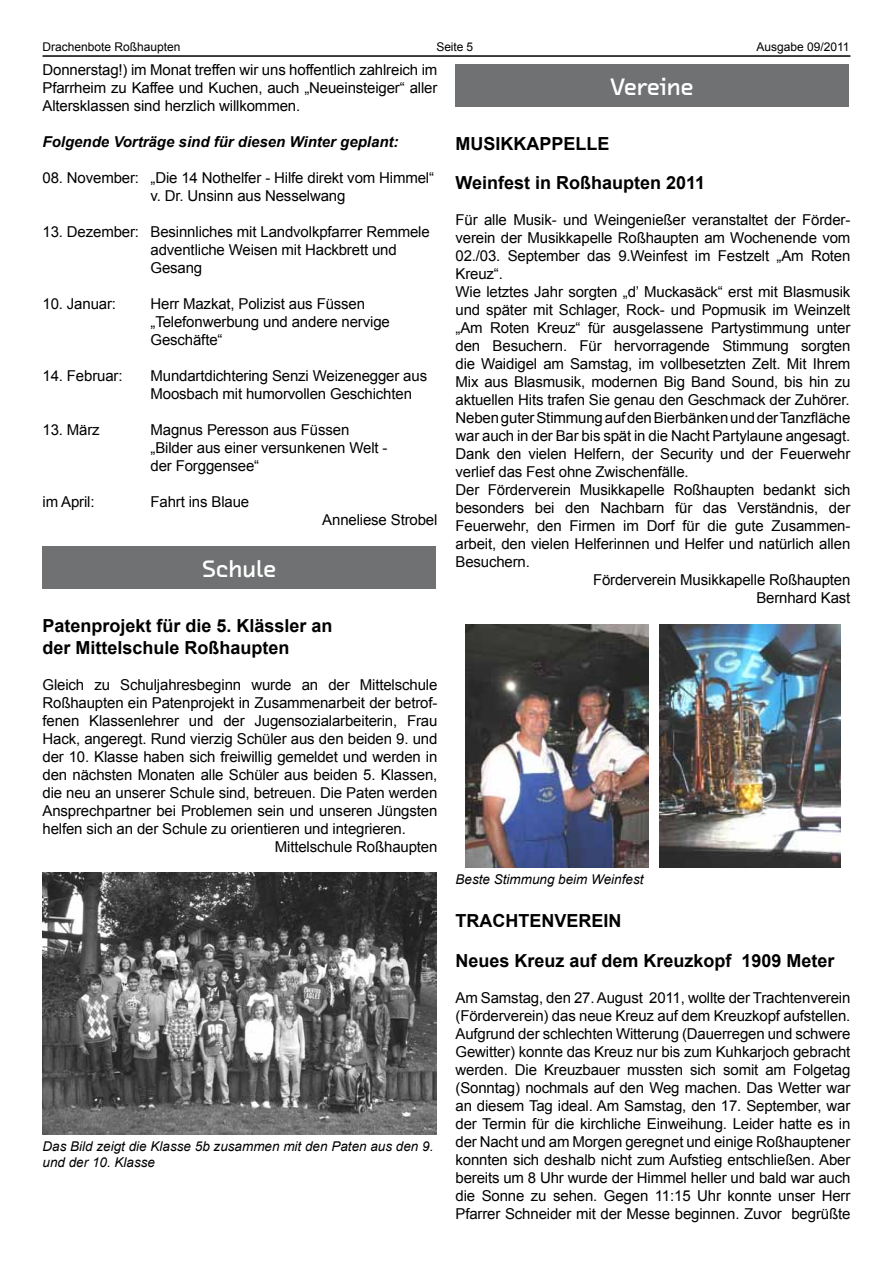
<style>
.page{position:relative;width:893px;height:1263px;background:#fff}
.page>*{position:absolute;margin:0;border:0;box-sizing:border-box;transform-origin:0 0}
.t1{font:24px "Chambers Sans Bld";letter-spacing:-.01em;color:#fff}
.t2{font:700 18px/21.6px "Arial";color:#000}
.t3{font:15px/18px "Arial";letter-spacing:-.01em;color:#000}
.t4{font:italic 700 15px "Arial";color:#000}
.t5{font:italic 13.5px/16.2px "Arial";color:#000}
.t6{font:12px "Arial";color:#000}
</style>
<div class="page">
<hr style="left:43px;top:55px;width:807px;height:2px;background:#000">
<div style="left:43px;top:546px;width:393px;height:43px;background:#707172"></div>
<img style="left:43px;top:873px;width:393px;height:261px">
<div style="left:455px;top:64px;width:394px;height:42px;background:#707172"></div>
<img style="left:465px;top:624px;width:183px;height:244px">
<img style="left:659px;top:624px;width:182px;height:244px">
<p class="t6" style="left:43px;top:39px;width:140px">Drachenbote Roßhaupten</p>
<p class="t6" style="left:436px;top:39px;width:38px">Seite 5</p>
<p class="t6" style="left:756px;top:39px;width:95px">Ausgabe 09/2011</p>
<p class="t3" style="left:43px;top:61px;width:396px;text-align:justify">Donnerstag!) im Monat treffen wir uns hoffentlich zahlreich im Pfarrheim zu Kaffee und Kuchen, auch „Neueinsteiger“ aller Altersklassen sind herzlich willkommen.</p>
<p class="t4" style="left:43px;top:131px;width:358px">Folgende Vorträge sind für diesen Winter geplant:</p>
<p class="t3" style="left:151px;top:169px;width:285px;text-indent:-108px">08. November: „Die 14 Nothelfer - Hilfe direkt vom Himmel“ v. Dr. Unsinn aus Nesselwang</p>
<p class="t3" style="left:151px;top:223px;width:281px;text-indent:-108px">13. Dezember: Besinnliches mit Landvolkpfarrer Remmele adventliche Weisen mit Hackbrett und<br>Gesang</p>
<p class="t3" style="left:43px;top:295px;width:75px">10. Januar:</p>
<p class="t3" style="left:151px;top:295px;width:241px">Herr Mazkat, Polizist aus Füssen „Telefonwerbung und andere nervige<br>Geschäfte“</p>
<p class="t3" style="left:43px;top:367px;width:82px">14. Februar:</p>
<p class="t3" style="left:151px;top:367px;width:278px">Mundartdichtering Senzi Weizenegger aus<br>Moosbach mit humorvollen Geschichten</p>
<p class="t3" style="left:43px;top:421px;width:59px">13. März</p>
<p class="t3" style="left:151px;top:421px;width:239px">Magnus Peresson aus Füssen „Bilder aus einer versunkenen Welt - der Forggensee“</p>
<p class="t3" style="left:43px;top:493px;width:54px">im April:</p>
<p class="t3" style="left:151px;top:493px;width:100px">Fahrt ins Blaue</p>
<p class="t3" style="left:322px;top:511px;width:117px">Anneliese Strobel</p>
<h1 class="t1" style="left:202px;top:554px;width:76px">Schule</h1>
<h1 class="t1" style="left:610px;top:71px;width:85px">Vereine</h1>
<p class="t2" style="left:455px;top:133px;width:59px">Musikkappe</p>
<p class="t2" style="left:575px;top:133px;width:33px">lle</p>
<p class="t2" style="left:455px;top:173px;width:251px">Weinfest in Roßhaupten 2011</p>
<p class="t3" style="left:455px;top:211px;width:396px">Für alle Musik- und Weingenießer veranstaltet der Förder-</p>
<p class="t3" style="left:455px;top:229px;width:396px">verein der Musikkapelle Roßhaupten am Wochenende vom</p>
<p class="t3" style="left:455px;top:247px;width:396px">02./03. September das 9.Weinfest im Festzelt „Am Roten</p>
<p class="t3" style="left:455px;top:265px;width:49px">Kreuz“.</p>
<p class="t3" style="left:455px;top:283px;width:396px">Wie letztes Jahr sorgten „d’ Muckasäck“ erst mit Blasmusik</p>
<p class="t3" style="left:455px;top:301px;width:396px">und später mit Schlager, Rock- und Popmusik im Weinzelt</p>
<p class="t3" style="left:455px;top:319px;width:396px">„Am Roten Kreuz“ für ausgelassene Partystimmung unter</p>
<p class="t3" style="left:455px;top:337px;width:396px">den Besuchern. Für hervorragende Stimmung sorgten</p>
<p class="t3" style="left:455px;top:355px;width:396px">die Waidigel am Samstag, im vollbesetzten Zelt. Mit Ihrem</p>
<p class="t3" style="left:455px;top:373px;width:396px">Mix aus Blasmusik, modernen Big Band Sound, bis hin zu</p>
<p class="t3" style="left:455px;top:391px;width:396px">aktuellen Hits trafen Sie genau den Geschmack der Zuhörer.</p>
<p class="t3" style="left:455px;top:409px;width:396px">Neben guter Stimmung auf den Bierbänken und der Tanzfläche</p>
<p class="t3" style="left:455px;top:427px;width:396px">war auch in der Bar bis spät in die Nacht Partylaune angesagt.</p>
<p class="t3" style="left:455px;top:445px;width:396px">Dank den vielen Helfern, der Security und der Feuerwehr</p>
<p class="t3" style="left:455px;top:463px;width:235px">verlief das Fest ohne Zwischenfälle.</p>
<p class="t3" style="left:455px;top:481px;width:396px">Der Förderverein Musikkapelle Roßhaupten bedankt sich</p>
<p class="t3" style="left:455px;top:499px;width:396px">besonders bei den Nachbarn für das Verständnis, der</p>
<p class="t3" style="left:455px;top:517px;width:396px">Feuerwehr, den Firmen im Dorf für die gute Zusammen-</p>
<p class="t3" style="left:455px;top:535px;width:396px">arbeit, den vielen Helferinnen und Helfer und natürlich allen</p>
<p class="t3" style="left:455px;top:553px;width:76px">Besuchern.</p>
<p class="t3" style="left:593px;top:571px;width:259px">Förderverein Musikkapelle Roßhaupten</p>
<p class="t3" style="left:756px;top:589px;width:96px">Bernhard Kast</p>
<p class="t2" style="left:43px;top:615px;width:292px">Patenprojekt für die 5. Klässler an der Mittelschule Roßhaupten</p>
<p class="t3" style="left:43px;top:676px;width:396px">Gleich zu Schuljahresbeginn wurde an der Mittelschule</p>
<p class="t3" style="left:43px;top:694px;width:396px">Roßhaupten ein Patenprojekt in Zusammenarbeit der betrof-</p>
<p class="t3" style="left:43px;top:712px;width:396px">fenen Klassenlehrer und der Jugensozialarbeiterin, Frau</p>
<p class="t3" style="left:43px;top:730px;width:396px">Hack, angeregt. Rund vierzig Schüler aus den beiden 9. und</p>
<p class="t3" style="left:43px;top:748px;width:396px">der 10. Klasse haben sich freiwillig gemeldet und werden in</p>
<p class="t3" style="left:43px;top:766px;width:396px">den nächsten Monaten alle Schüler aus beiden 5. Klassen,</p>
<p class="t3" style="left:43px;top:784px;width:396px">die neu an unserer Schule sind, betreuen. Die Paten werden</p>
<p class="t3" style="left:43px;top:802px;width:396px">Ansprechpartner bei Problemen sein und unseren Jüngsten</p>
<p class="t3" style="left:43px;top:820px;width:365px">helfen sich an der Schule zu orientieren und integrieren.</p>
<p class="t3" style="left:275px;top:838px;width:164px">Mittelschule Roßhaupten</p>
<p class="t5" style="left:43px;top:1138px;width:392px">Das Bild zeigt die Klasse 5b zusammen mit den Paten aus den 9. und der 10. Klasse</p>
<p class="t5" style="left:455px;top:872px;width:190px">Beste Stimmung beim Weinfest</p>
<p class="t2" style="left:455px;top:911px;width:25px">Trachtenvere</p>
<p class="t2" style="left:455px;top:902px;width:381px;line-height:39.6px;text-indent:148px">in<br>Neues Kreuz auf dem Kreuzkopf 1909 Meter</p>
<p class="t3" style="left:455px;top:989px;width:396px;text-align:justify">Am Samstag, den 27. August 2011, wollte der Trachtenverein (Förderverein) das neue Kreuz auf dem Kreuzkopf aufstellen.<br>Aufgrund der schlechten Witterung (Dauerregen und schwere Gewitter) konnte das Kreuz nur bis zum Kuhkarjoch gebracht werden. Die Kreuzbauer mussten sich somit am Folgetag (Sonntag) nochmals auf den Weg machen. Das Wetter war an diesem Tag ideal. Am Samstag, den 17. September, war der Termin für die kirchliche Einweihung. Leider hatte es in der Nacht und am Morgen geregnet und einige Roßhauptener konnten sich deshalb nicht zum Aufstieg entschließen. Aber bereits um 8 Uhr wurde der Himmel heller und bald war auch die Sonne zu sehen. Gegen 11:15 Uhr konnte unser Herr Pfarrer Schneider mit der Messe beginnen. Zuvor begrüßte</p>
</div>
